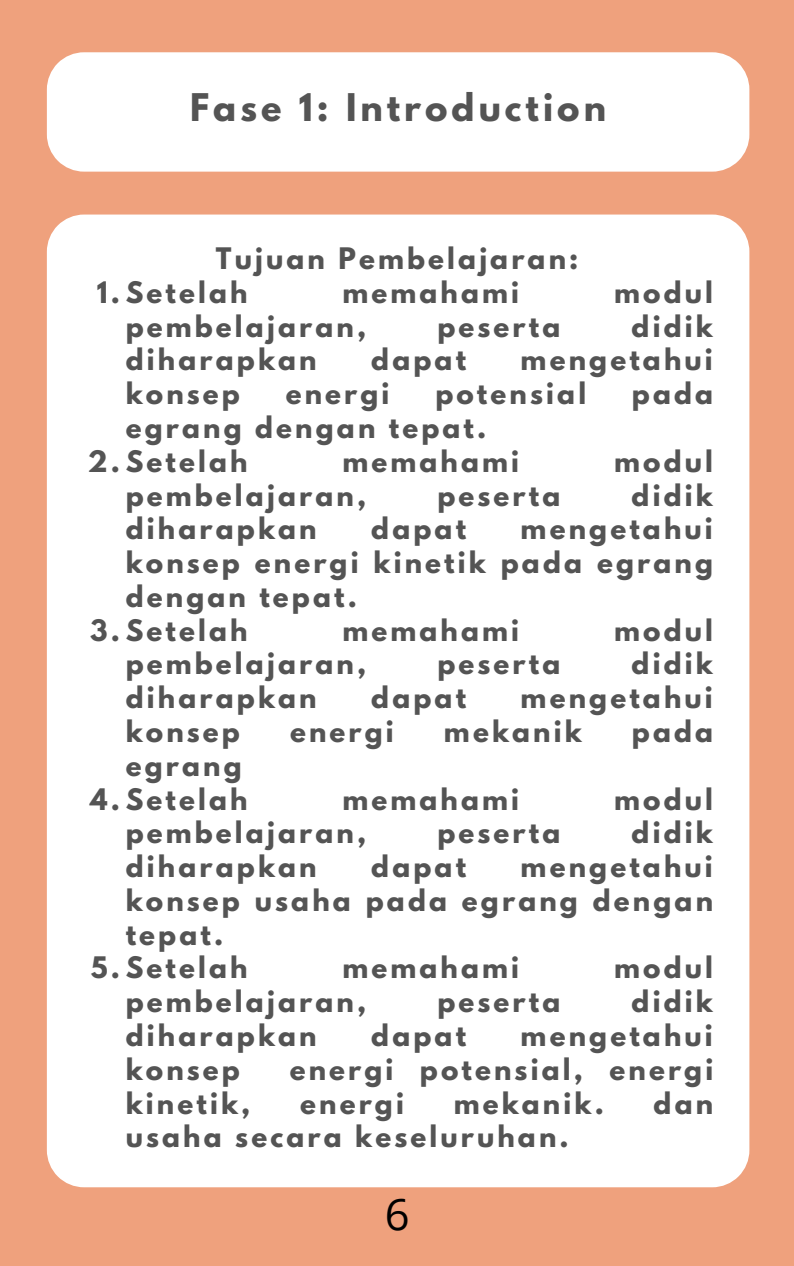
<style>
.page{position:relative;width:794px;height:1266px;background:#fff}
.page>*{position:absolute;margin:0;border:0;box-sizing:border-box;transform-origin:0 0}
.t1{font:43.5px "Open Sans";color:#000}
.t2{font:700 33.75px "League Spartan";letter-spacing:.12em;color:#545454}
.t3{font:700 26.25px/33.8px "League Spartan";letter-spacing:.12em;color:#545454}
</style>
<div class="page">
<div style="left:0;top:0;width:793px;height:1266px;background:#efa17d"></div>
<div style="left:47px;top:52px;width:702px;height:120px;background:#fff"></div>
<div style="left:47px;top:214px;width:702px;height:973px;background:#fff"></div>
<p class="t2" style="left:190px;top:91px;width:417px">Fase 1: Introduction</p>
<p class="t3" style="left:216px;top:245px;width:364px">Tujuan Pembelajaran:</p>
<p class="t3" style="left:97px;top:279px;width:152px">1.Setelah</p>
<p class="t3" style="left:342px;top:279px;width:178px">memahami</p>
<p class="t3" style="left:613px;top:279px;width:100px">modul</p>
<p class="t3" style="left:126px;top:312px;width:242px">pembelajaran,</p>
<p class="t3" style="left:437px;top:312px;width:124px">peserta</p>
<p class="t3" style="left:631px;top:312px;width:83px">didik</p>
<p class="t3" style="left:126px;top:346px;width:192px">diharapkan</p>
<p class="t3" style="left:371px;top:346px;width:96px">dapat</p>
<p class="t3" style="left:520px;top:346px;width:193px">mengetahui</p>
<p class="t3" style="left:126px;top:380px;width:116px">konsep</p>
<p class="t3" style="left:285px;top:380px;width:105px">energi</p>
<p class="t3" style="left:435px;top:380px;width:152px">potensial</p>
<p class="t3" style="left:631px;top:380px;width:83px">pada</p>
<p class="t3" style="left:88px;top:414px;width:400px;text-indent:38px">egrang dengan tepat.<br>2.Setelah</p>
<p class="t3" style="left:342px;top:448px;width:178px">memahami</p>
<p class="t3" style="left:613px;top:448px;width:100px">modul</p>
<p class="t3" style="left:126px;top:481px;width:242px">pembelajaran,</p>
<p class="t3" style="left:437px;top:481px;width:124px">peserta</p>
<p class="t3" style="left:631px;top:481px;width:83px">didik</p>
<p class="t3" style="left:126px;top:515px;width:192px">diharapkan</p>
<p class="t3" style="left:371px;top:515px;width:96px">dapat</p>
<p class="t3" style="left:520px;top:515px;width:193px">mengetahui</p>
<p class="t3" style="left:126px;top:549px;width:588px">konsep energi kinetik pada egrang</p>
<p class="t3" style="left:126px;top:583px;width:232px">dengan tepat.</p>
<p class="t3" style="left:90px;top:616px;width:159px">3.Setelah</p>
<p class="t3" style="left:342px;top:616px;width:178px">memahami</p>
<p class="t3" style="left:613px;top:616px;width:100px">modul</p>
<p class="t3" style="left:126px;top:650px;width:242px">pembelajaran,</p>
<p class="t3" style="left:437px;top:650px;width:124px">peserta</p>
<p class="t3" style="left:631px;top:650px;width:83px">didik</p>
<p class="t3" style="left:126px;top:684px;width:192px">diharapkan</p>
<p class="t3" style="left:371px;top:684px;width:96px">dapat</p>
<p class="t3" style="left:520px;top:684px;width:193px">mengetahui</p>
<p class="t3" style="left:126px;top:718px;width:116px">konsep</p>
<p class="t3" style="left:290px;top:718px;width:105px">energi</p>
<p class="t3" style="left:444px;top:718px;width:139px">mekanik</p>
<p class="t3" style="left:631px;top:718px;width:83px">pada</p>
<p class="t3" style="left:90px;top:751px;width:159px;text-align:right">egrang<br>4.Setelah</p>
<p class="t3" style="left:342px;top:785px;width:178px">memahami</p>
<p class="t3" style="left:613px;top:785px;width:100px">modul</p>
<p class="t3" style="left:126px;top:819px;width:242px">pembelajaran,</p>
<p class="t3" style="left:437px;top:819px;width:124px">peserta</p>
<p class="t3" style="left:631px;top:819px;width:83px">didik</p>
<p class="t3" style="left:126px;top:853px;width:192px">diharapkan</p>
<p class="t3" style="left:371px;top:853px;width:96px">dapat</p>
<p class="t3" style="left:520px;top:853px;width:193px">mengetahui</p>
<p class="t3" style="left:126px;top:886px;width:588px">konsep usaha pada egrang dengan</p>
<p class="t3" style="left:126px;top:920px;width:99px">tepat.</p>
<p class="t3" style="left:91px;top:954px;width:158px">5.Setelah</p>
<p class="t3" style="left:342px;top:954px;width:178px">memahami</p>
<p class="t3" style="left:613px;top:954px;width:100px">modul</p>
<p class="t3" style="left:126px;top:988px;width:242px">pembelajaran,</p>
<p class="t3" style="left:437px;top:988px;width:124px">peserta</p>
<p class="t3" style="left:631px;top:988px;width:83px">didik</p>
<p class="t3" style="left:126px;top:1022px;width:192px">diharapkan</p>
<p class="t3" style="left:371px;top:1022px;width:96px">dapat</p>
<p class="t3" style="left:520px;top:1022px;width:193px">mengetahui</p>
<p class="t3" style="left:126px;top:1055px;width:116px">konsep</p>
<p class="t3" style="left:289px;top:1055px;width:425px">energi potensial, energi</p>
<p class="t3" style="left:126px;top:1089px;width:126px">kinetik,</p>
<p class="t3" style="left:300px;top:1089px;width:105px">energi</p>
<p class="t3" style="left:453px;top:1089px;width:152px">mekanik.</p>
<p class="t3" style="left:653px;top:1089px;width:61px">dan</p>
<p class="t3" style="left:126px;top:1123px;width:444px">usaha secara keseluruhan.</p>
<h1 class="t1" style="left:384px;top:1183px;width:26px">6</h1>
</div>
